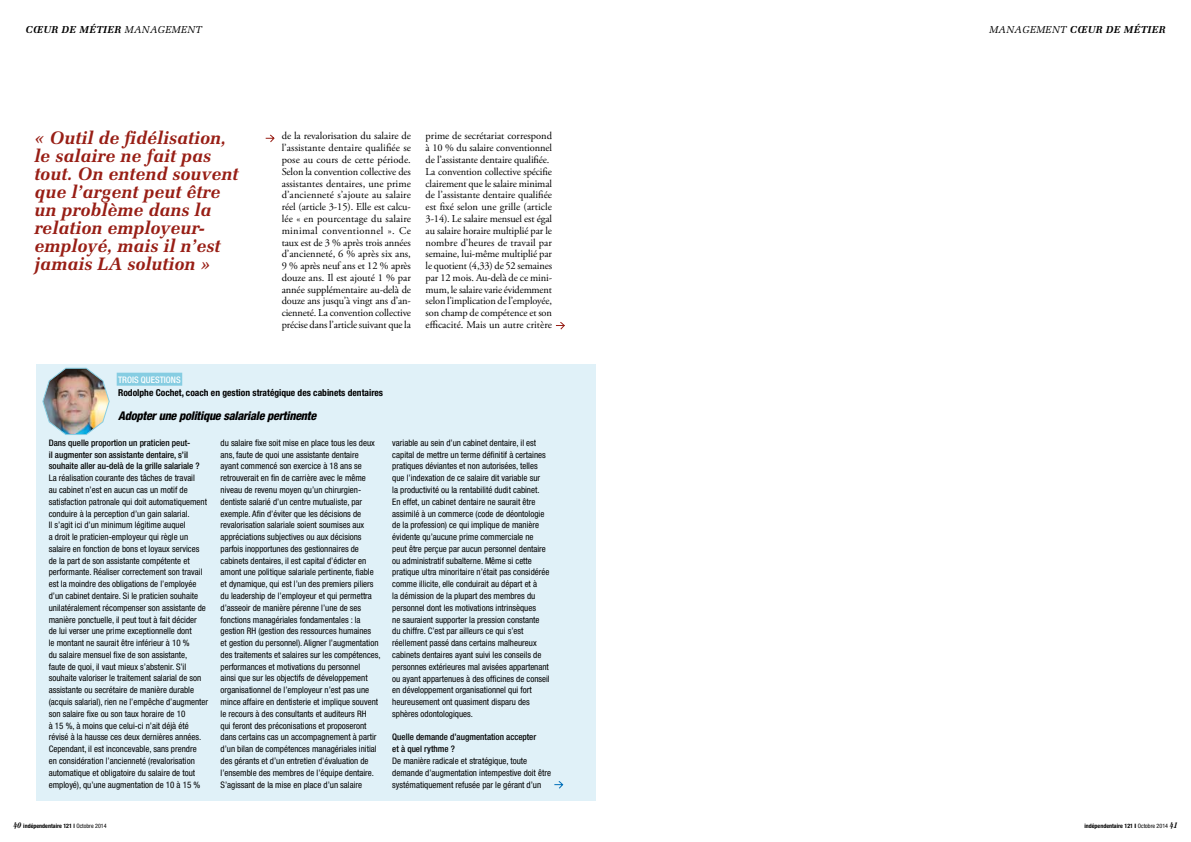
<style>
.page{position:relative;width:1191px;height:842px;background:#fff}
.page>*{position:absolute;margin:0;border:0;box-sizing:border-box;transform-origin:0 0}
.t1{font:italic 700 18px/18px "Melior LT Std";color:#981e15}
.t2{font:italic 800 condensed 12px "Helvetica Neue LT Std";letter-spacing:-.02em;color:#000}
.t3{font:10.5px/11.8px "Adobe Garamond Pro";letter-spacing:-.01em;color:#000;text-align:justify}
.t4{font:italic 700 10px "Melior LT Std";letter-spacing:.03em;color:#000}
.t5{font:700 condensed 9.5px "Helvetica Neue LT Std";color:#000}
.t6{font:condensed 9px/11.8px "Helvetica Neue LT Std";color:#000}
.t7{font:500 condensed 9px/11.8px "Helvetica Neue LT Std";color:#000}
.t8{font:500 condensed 9px "Helvetica Neue LT Std";color:#fff}
.t9{font:700 condensed 6px "Helvetica Neue LT Std";color:#000}
.s1{font-weight:400}
.s2{font-family:"Century Std";font-style:italic;font-size:8px}
.s3{font-weight:800}
</style>
<div class="page">
<div style="left:36px;top:364px;width:559px;height:437px;background:#e0f1f8"></div>
<div style="left:117px;top:373px;width:65px;height:13px;background:#86cde2"></div>
<img style="left:42px;top:367px;width:68px;height:68px">
<svg style="left:265px;top:134px;width:10px;height:9px"></svg>
<svg style="left:555px;top:322px;width:10px;height:8px"></svg>
<svg style="left:554px;top:781px;width:9px;height:8px"></svg>
<p class="t4" style="left:26px;top:24px;width:178px">CŒUR DE MÉTIER <span class="s1">MANAGEMENT</span></p>
<h1 class="t1" style="left:34px;top:129px;width:206px">« Outil de fidélisation, le salaire ne fait pas tout. On entend souvent que l’argent peut être un problème dans la relation employeur&shy;employé, mais il n’est jamais LA solution »</h1>
<p class="t3" style="left:282px;top:131px;width:131px">de la revalorisation du salaire de l’assistante dentaire qualifiée se pose au cours de cette période.<br>Selon la convention collective des assistantes dentaires, une prime d’ancienneté s’ajoute au salaire réel (article 3-15). Elle est calcu&shy;lée « en pourcentage du salaire minimal conventionnel ». Ce taux est de 3 % après trois années d’ancienneté, 6 % après six ans, 9 % après neuf ans et 12 % après douze ans. Il est ajouté 1 % par année supplémentaire au-delà de douze ans jusqu’à vingt ans d’an&shy;cienneté. La convention collective précise dans l’article suivant que la</p>
<p class="t3" style="left:425px;top:131px;width:128px;text-align:left">prime de secrétariat correspond à 10 % du salaire conventionnel de l’assistante dentaire qualifiée.<br>La convention collective spécifie clairement que le salaire minimal de l’assistante dentaire qualifiée est fixé selon une grille (article 3-14). Le salaire mensuel est égal au salaire horaire multiplié par le nombre d’heures de travail par semaine, lui-même multiplié par le quotient (4,33) de 52 semaines par 12 mois. Au-delà de ce mini&shy;mum, le salaire varie évidemment selon l’implication de l’employée, son champ de compétence et son efficacité. Mais un autre critère</p>
<p class="t8" style="left:118px;top:374px;width:64px">TROIS QUESTIONS</p>
<p class="t5" style="left:118px;top:387px;width:266px">Rodolphe Cochet, coach en gestion stratégique des cabinets dentaires</p>
<h2 class="t2" style="left:118px;top:409px;width:200px">Adopter une politique salariale pertinente</h2>
<p class="t7" style="left:49px;top:437px;width:152px">Dans quelle proportion un praticien peut-<br>il augmenter son assistante dentaire, s’il souhaite aller au-delà de la grille salariale ?</p>
<p class="t6" style="left:49px;top:472px;width:161px">La réalisation courante des tâches de travail<br>au cabinet n’est en aucun cas un motif de satisfaction patronale qui doit automatiquement conduire à la perception d’un gain salarial.<br>Il s’agit ici d’un minimum légitime auquel<br>a droit le praticien-employeur qui règle un salaire en fonction de bons et loyaux services de la part de son assistante compétente et performante. Réaliser correctement son travail est la moindre des obligations de l’employée d’un cabinet dentaire. Si le praticien souhaite unilatéralement récompenser son assistante de manière ponctuelle, il peut tout à fait décider<br>de lui verser une prime exceptionnelle dont<br>le montant ne saurait être inférieur à 10 %<br>du salaire mensuel fixe de son assistante,<br>faute de quoi, il vaut mieux s’abstenir. S’il souhaite valoriser le traitement salarial de son assistante ou secrétaire de manière durable (acquis salarial), rien ne l’empêche d’augmenter son salaire fixe ou son taux horaire de 10<br>à 15 %, à moins que celui-ci n’ait déjà été révisé à la hausse ces deux dernières années.<br>Cependant, il est inconcevable, sans prendre<br>en considération l’ancienneté (revalorisation automatique et obligatoire du salaire de tout employé), qu’une augmentation de 10 à 15 %</p>
<p class="t6" style="left:220px;top:437px;width:162px">du salaire fixe soit mise en place tous les deux ans, faute de quoi une assistante dentaire<br>ayant commencé son exercice à 18 ans se retrouverait en fin de carrière avec le même niveau de revenu moyen qu’un chirurgien&shy;dentiste salarié d’un centre mutualiste, par exemple. Afin d’éviter que les décisions de revalorisation salariale soient soumises aux appréciations subjectives ou aux décisions parfois inopportunes des gestionnaires de cabinets dentaires, il est capital d’édicter en amont une politique salariale pertinente, fiable et dynamique, qui est l’un des premiers piliers du leadership de l’employeur et qui permettra d’asseoir de manière pérenne l’une de ses fonctions managériales fondamentales : la gestion RH (gestion des ressources humaines<br>et gestion du personnel). Aligner l’augmentation des traitements et salaires sur les compétences, performances et motivations du personnel<br>ainsi que sur les objectifs de développement organisationnel de l’employeur n’est pas une mince affaire en dentisterie et implique souvent le recours à des consultants et auditeurs RH<br>qui feront des préconisations et proposeront dans certains cas un accompagnement à partir d’un bilan de compétences managériales initial des gérants et d’un entretien d’évaluation de l’ensemble des membres de l’équipe dentaire.<br>S’agissant de la mise en place d’un salaire</p>
<p class="t6" style="left:392px;top:437px;width:159px">variable au sein d’un cabinet dentaire, il est capital de mettre un terme définitif à certaines pratiques déviantes et non autorisées, telles que l’indexation de ce salaire dit variable sur<br>la productivité ou la rentabilité dudit cabinet.<br>En effet, un cabinet dentaire ne saurait être assimilé à un commerce (code de déontologie de la profession) ce qui implique de manière évidente qu’aucune prime commerciale ne peut être perçue par aucun personnel dentaire ou administratif subalterne. Même si cette pratique ultra minoritaire n’était pas considérée comme illicite, elle conduirait au départ et à<br>la démission de la plupart des membres du personnel dont les motivations intrinsèques<br>ne sauraient supporter la pression constante du chiffre. C’est par ailleurs ce qui s’est réellement passé dans certains malheureux cabinets dentaires ayant suivi les conseils de personnes extérieures mal avisées appartenant ou ayant appartenues à des officines de conseil en développement organisationnel qui fort heureusement ont quasiment disparu des sphères odontologiques.</p>
<p class="t7" style="left:392px;top:731px;width:145px">Quelle demande d’augmentation accepter et à quel rythme ?</p>
<p class="t6" style="left:392px;top:755px;width:160px">De manière radicale et stratégique, toute demande d’augmentation intempestive doit être systématiquement refusée par le gérant d’un</p>
<p class="t4" style="left:989px;top:24px;width:178px"><span class="s1">MANAGEMENT</span> CŒUR DE MÉTIER</p>
<p class="t9" style="left:14px;top:822px;width:95px"><span class="s2">40</span> indépendentaire 121 l <span class="s1">Octobre 2014</span></p>
<p class="t9" style="left:1084px;top:822px;width:95px">indépendentaire 121 <span class="s3">I</span> <span class="s1">Octobre 2014</span> <span class="s2">41</span></p>
</div>
